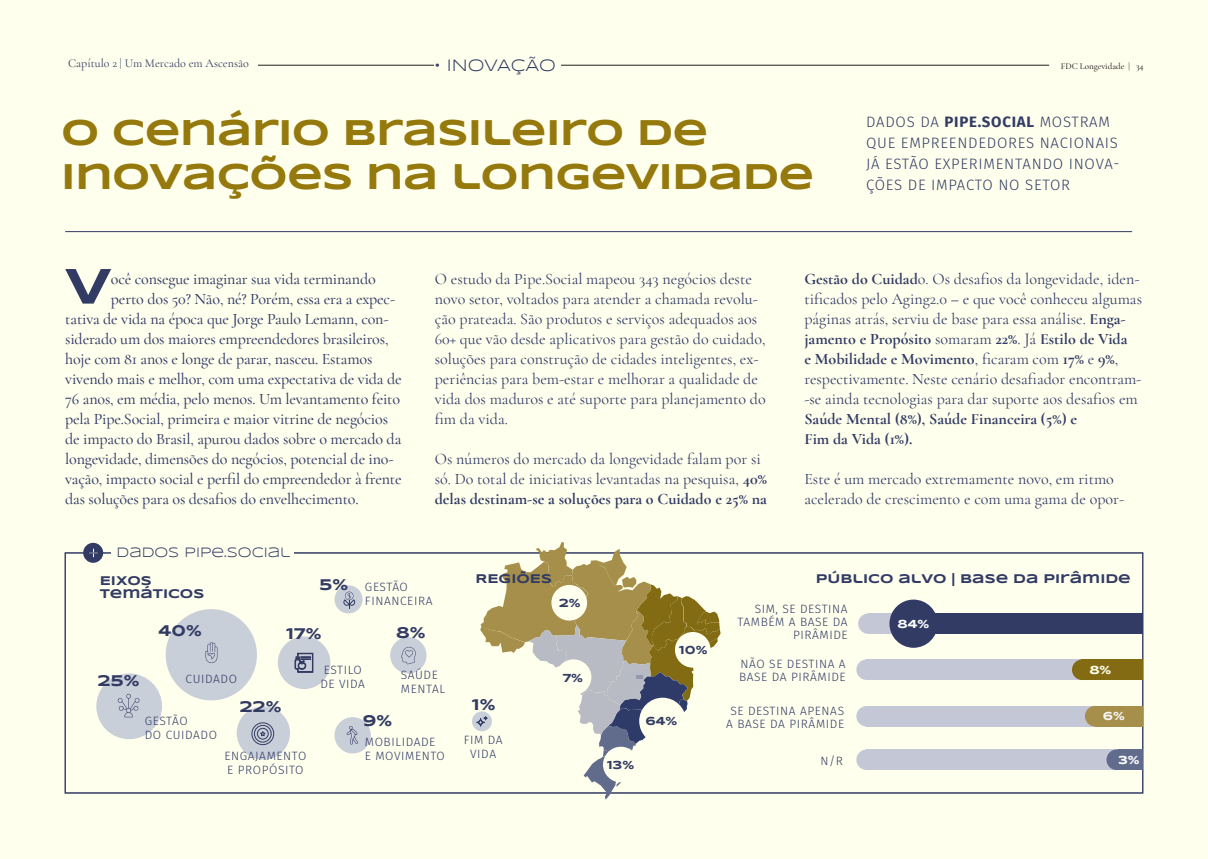
<style>
.page{position:relative;width:1208px;height:859px;background:#ffffed}
.page>*{position:absolute;margin:0;border:0;box-sizing:border-box;transform-origin:0 0}
.Paragrafo_inicial{font:700 51.5px "Syncopate";color:#323b64}
.t1{font:700 37px "Syncopate";letter-spacing:-.02em;color:#95790c}
.t2{font:17px "Syncopate";letter-spacing:-.01em;color:#323b64}
.t3{font:16px/20px "Cormorant Garamond";color:#323b64}
.Paragrafo_inicial-2{font:500 16px "Cormorant Garamond";letter-spacing:-.01em;color:#323b64}
.t4{font:700 16px "Syncopate";color:#323b64}
.t5{font:700 16px "Cormorant Garamond";color:#323b64}
.t6{font:300 15px/21px "Fira Sans";letter-spacing:.05em;color:#323b64}
.t7{font:14px "Syncopate";color:#323b64}
.t8{font:700 13px "Syncopate";color:#323b64}
.t9{font:300 12px/13px "Fira Sans";letter-spacing:.05em;color:#323b64}
.t10{font:12px "Cormorant Garamond";color:#323b64}
.t11{font:700 12px "Syncopate";color:#323b64}
.t12{font:700 12px "Syncopate";color:#fff}
.t13{font:700 12px "Syncopate";color:#ffffed}
.t14{font:700 12px "Syncopate";color:#f5f5f5}
.t15{font:500 9px "Cormorant Garamond";color:#231f20}
.s1{font-weight:700}
</style>
<div class="page">
<hr style="left:65px;top:231px;width:1067px;height:1px;background:#323b64">
<div style="left:83px;top:543px;width:20px;height:20px;background:#323b64;border-radius:50%"></div>
<svg style="left:89px;top:549px;width:9px;height:8px"></svg>
<div style="left:334px;top:585px;width:28px;height:28px;background:#c9cfd9;border-radius:50%"></div>
<svg style="left:343px;top:591px;width:12px;height:17px"></svg>
<div style="left:278px;top:636px;width:52px;height:53px;background:#c9cfd9;border-radius:50%"></div>
<svg style="left:295px;top:653px;width:18px;height:19px"></svg>
<div style="left:390px;top:637px;width:36px;height:36px;background:#c9cfd9;border-radius:50%"></div>
<svg style="left:401px;top:646px;width:15px;height:18px"></svg>
<div style="left:472px;top:711px;width:20px;height:20px;background:#c9cfd9;border-radius:50%"></div>
<div style="left:166px;top:609px;width:91px;height:91px;background:#c9cfd9;border-radius:50%"></div>
<svg style="left:205px;top:642px;width:12px;height:21px"></svg>
<div style="left:96px;top:673px;width:66px;height:66px;background:#c9cfd9;border-radius:50%"></div>
<svg style="left:118px;top:694px;width:22px;height:23px"></svg>
<div style="left:334px;top:717px;width:37px;height:36px;background:#c9cfd9;border-radius:50%"></div>
<svg style="left:346px;top:726px;width:12px;height:19px"></svg>
<div style="left:237px;top:706px;width:53px;height:54px;background:#c9cfd9;border-radius:50%"></div>
<svg style="left:251px;top:722px;width:23px;height:23px"></svg>
<div style="left:868px;top:613px;width:275px;height:21px;background:#c4c7d6"></div>
<div style="left:858px;top:613px;width:20px;height:21px;background:#c4c7d6;border-radius:50%"></div>
<div style="left:866px;top:659px;width:276px;height:21px;background:#c4c7d6"></div>
<div style="left:856px;top:659px;width:20px;height:21px;background:#c4c7d6;border-radius:50%"></div>
<div style="left:866px;top:706px;width:276px;height:20px;background:#c4c7d6"></div>
<div style="left:856px;top:706px;width:20px;height:20px;background:#c4c7d6;border-radius:50%"></div>
<div style="left:866px;top:749px;width:276px;height:21px;background:#c4c7d6"></div>
<div style="left:856px;top:749px;width:20px;height:21px;background:#c4c7d6;border-radius:50%"></div>
<svg style="left:476px;top:542px;width:244px;height:258px"></svg>
<div style="left:551px;top:585px;width:36px;height:36px;background:#ffffed;border-radius:50%"></div>
<div style="left:675px;top:632px;width:35px;height:36px;background:#ffffed;border-radius:50%"></div>
<div style="left:556px;top:659px;width:35px;height:36px;background:#ffffed;border-radius:50%"></div>
<div style="left:639px;top:698px;width:47px;height:46px;background:#ffffed;border-radius:50%"></div>
<div style="left:603px;top:747px;width:35px;height:35px;background:#ffffed;border-radius:50%"></div>
<div style="left:910px;top:613px;width:232px;height:21px;background:#323b64"></div>
<div style="left:1081px;top:659px;width:61px;height:21px;background:#826b12"></div>
<div style="left:1095px;top:706px;width:47px;height:20px;background:#a68f4a"></div>
<div style="left:1118px;top:750px;width:24px;height:20px;background:#616b8c"></div>
<div style="left:889px;top:600px;width:48px;height:48px;background:#323b64;border-radius:50%"></div>
<div style="left:1072px;top:659px;width:20px;height:21px;background:#826b12;border-radius:50%"></div>
<div style="left:1085px;top:706px;width:20px;height:20px;background:#a68f4a;border-radius:50%"></div>
<div style="left:1106px;top:749px;width:21px;height:21px;background:#616b8c;border-radius:50%"></div>
<hr style="left:120px;top:65px;width:929px;height:1px;background:#231f20">
<div style="left:68px;top:56px;width:190px;height:22px;background:#ffffed"></div>
<div style="left:434px;top:58px;width:127px;height:16px;background:#ffffed"></div>
<p class="t10" style="left:68px;top:56px;width:182px">Capítulo 2 | Um Mercado em Ascensão</p>
<p class="t2" style="left:434px;top:56px;width:123px">• INOVAÇÃO</p>
<p class="t15" style="left:1060px;top:60px;width:84px">FDC Longevidade | 34</p>
<p class="t1" style="left:61px;top:110px;width:648px">O CENÁRIO BRASILEIRO DE</p>
<p class="t1" style="left:61px;top:154px;width:754px">INOVAÇÕES NA LONGEVIDADE</p>
<p class="t6" style="left:866px;top:112px;width:253px">DADOS DA <span class="s1">PIPE.SOCIAL</span> MOSTRAM<br>QUE EMPREENDEDORES NACIONAIS</p>
<p class="t6" style="left:866px;top:154px;width:255px">JÁ ESTÃO EXPERIMENTANDO INOVA-<br>ÇÕES DE IMPACTO NO SETOR</p>
<p class="Paragrafo_inicial" style="left:65px;top:254px;width:48px">V</p>
<p class="Paragrafo_inicial-2" style="left:111px;top:269px;width:266px">ocê consegue imaginar sua vida terminando</p>
<p class="Paragrafo_inicial-2" style="left:111px;top:289px;width:286px">perto dos 50? Não, né? Porém, essa era a expec-</p>
<p class="Paragrafo_inicial-2" style="left:65px;top:309px;width:325px">tativa de vida na época que Jorge Paulo Lemann, con-</p>
<p class="Paragrafo_inicial-2" style="left:65px;top:329px;width:325px">siderado um dos maiores empreendedores brasileiros,</p>
<p class="Paragrafo_inicial-2" style="left:65px;top:349px;width:309px">hoje com 81 anos e longe de parar, nasceu. Estamos</p>
<p class="Paragrafo_inicial-2" style="left:65px;top:369px;width:338px">vivendo mais e melhor, com uma expectativa de vida de</p>
<p class="Paragrafo_inicial-2" style="left:65px;top:389px;width:336px">76 anos, em média, pelo menos. Um levantamento feito</p>
<p class="Paragrafo_inicial-2" style="left:65px;top:409px;width:324px">pela Pipe.Social, primeira e maior vitrine de negócios</p>
<p class="Paragrafo_inicial-2" style="left:65px;top:429px;width:338px">de impacto do Brasil, apurou dados sobre o mercado da</p>
<p class="Paragrafo_inicial-2" style="left:65px;top:449px;width:330px">longevidade, dimensões do negócios, potencial de ino-</p>
<p class="Paragrafo_inicial-2" style="left:65px;top:469px;width:338px">vação, impacto social e perfil do empreendedor à frente</p>
<p class="Paragrafo_inicial-2" style="left:65px;top:489px;width:295px">das soluções para os desafios do envelhecimento.</p>
<p class="t7" style="left:117px;top:544px;width:175px">DADOS PIPE.SOCIAL</p>
<p class="t3" style="left:435px;top:268px;width:332px">O estudo da Pipe.Social mapeou 343 negócios deste novo setor, voltados para atender a chamada revolu&shy;ção prateada. São produtos e serviços adequados aos 60+ que vão desde aplicativos para gestão do cuidado, soluções para construção de cidades inteligentes, ex&shy;periências para bem-estar e melhorar a qualidade de vida dos maduros e até suporte para planejamento do fim da vida.</p>
<p class="t3" style="left:435px;top:448px;width:333px">Os números do mercado da longevidade falam por si só. Do total de iniciativas levantadas na pesquisa, <span class="s1">40% delas destinam-se a soluções para o Cuidado e 25% na</span></p>
<p class="t3" style="left:804px;top:268px;width:339px"><span class="s1">Gestão do Cuidad</span>o. Os desafios da longevidade, iden&shy;tificados pelo Aging2.0 – e que você conheceu algumas páginas atrás, serviu de base para essa análise. <span class="s1">Enga&shy;jamento e Propósito</span> somaram <span class="s1">22%</span>. Já <span class="s1">Estilo de Vida<br>e Mobilidade e Movimento</span>, ficaram com <span class="s1">17%</span> e <span class="s1">9%</span>, respectivamente. Neste cenário desafiador encontram--se ainda tecnologias para dar suporte aos desafios em <span class="s1">Saúde Mental (8%), Saúde Financeira (5%) e</span></p>
<p class="t5" style="left:804px;top:429px;width:110px">Fim da Vida (1%).</p>
<p class="t3" style="left:804px;top:468px;width:321px">Este é um mercado extremamente novo, em ritmo acelerado de crescimento e com uma gama de opor-</p>
<p class="t8" style="left:100px;top:573px;width:54px">EIXOS</p>
<p class="t8" style="left:100px;top:586px;width:106px">TEMÁTICOS</p>
<p class="t4" style="left:158px;top:620px;width:45px">40%</p>
<p class="t4" style="left:98px;top:670px;width:43px">25%</p>
<p class="t9" style="left:186px;top:672px;width:53px">CUIDADO</p>
<p class="t4" style="left:319px;top:575px;width:30px">5%</p>
<p class="t4" style="left:286px;top:624px;width:36px">17%</p>
<p class="t9" style="left:365px;top:580px;width:44px">GESTÃO</p>
<p class="t9" style="left:365px;top:594px;width:69px">FINANCEIRA</p>
<p class="t4" style="left:396px;top:622px;width:31px">8%</p>
<p class="t9" style="left:324px;top:663px;width:39px">ESTILO</p>
<p class="t9" style="left:320px;top:677px;width:46px">DE VIDA</p>
<p class="t9" style="left:401px;top:668px;width:39px">SAÚDE</p>
<p class="t9" style="left:401px;top:682px;width:46px">MENTAL</p>
<p class="t9" style="left:145px;top:714px;width:44px">GESTÃO</p>
<p class="t9" style="left:145px;top:728px;width:74px">DO CUIDADO</p>
<p class="t4" style="left:240px;top:697px;width:43px">22%</p>
<p class="t9" style="left:224px;top:749px;width:83px">ENGAJAMENTO</p>
<p class="t9" style="left:227px;top:763px;width:78px">E PROPÓSITO</p>
<p class="t4" style="left:363px;top:710px;width:31px">9%</p>
<p class="t9" style="left:365px;top:735px;width:72px">MOBILIDADE</p>
<p class="t9" style="left:365px;top:749px;width:81px">E MOVIMENTO</p>
<p class="t8" style="left:475px;top:571px;width:78px">REGIÕES</p>
<p class="t11" style="left:559px;top:596px;width:23px">2%</p>
<p class="t4" style="left:472px;top:695px;width:25px">1%</p>
<p class="t9" style="left:464px;top:733px;width:40px">FIM DA</p>
<p class="t9" style="left:470px;top:747px;width:27px">VIDA</p>
<p class="t11" style="left:562px;top:670px;width:22px">7%</p>
<p class="t11" style="left:679px;top:643px;width:30px">10%</p>
<p class="t11" style="left:645px;top:713px;width:33px">64%</p>
<p class="t11" style="left:607px;top:757px;width:29px">13%</p>
<p class="t8" style="left:815px;top:571px;width:317px">PÚBLICO ALVO | BASE DA PIRÂMIDE</p>
<p class="t9" style="left:754px;top:603px;width:94px">SIM, SE DESTINA</p>
<p class="t9" style="left:737px;top:616px;width:112px">TAMBÉM A BASE DA</p>
<p class="t9" style="left:793px;top:629px;width:56px">PIRÂMIDE</p>
<p class="t9" style="left:739px;top:657px;width:108px">NÃO SE DESTINA A<br>BASE DA PIRÂMIDE</p>
<p class="t9" style="left:726px;top:705px;width:119px;text-align:center">SE DESTINA APENAS<br>A BASE DA PIRÂMIDE</p>
<p class="t9" style="left:820px;top:754px;width:24px">N/R</p>
<p class="t12" style="left:897px;top:616px;width:33px">84%</p>
<p class="t13" style="left:1089px;top:662px;width:24px">8%</p>
<p class="t14" style="left:1102px;top:708px;width:24px">6%</p>
<p class="t12" style="left:1118px;top:753px;width:23px">3%</p>
</div>
